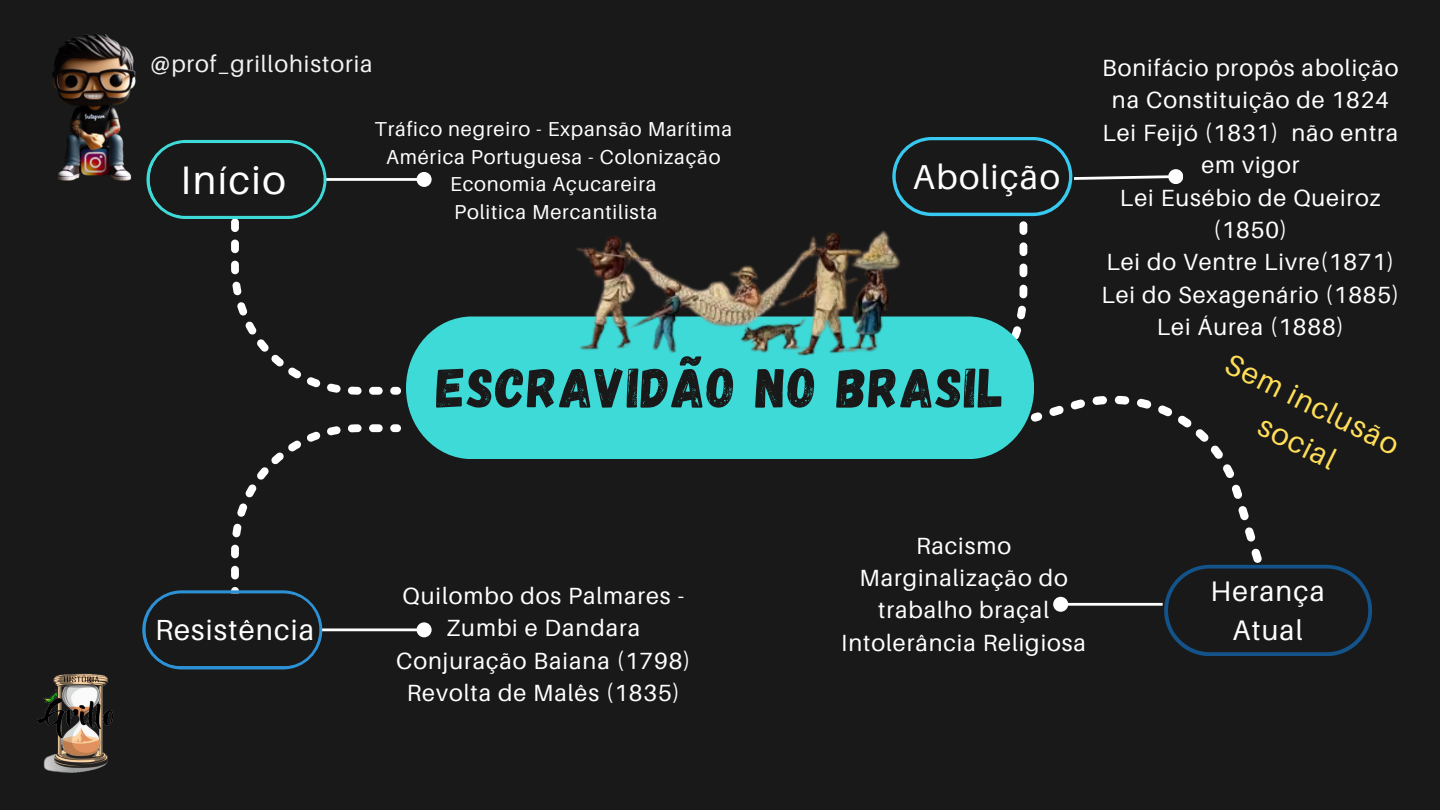
<style>
.page{position:relative;width:1440px;height:810px;background:#191919}
.page>*{position:absolute;margin:0;border:0;box-sizing:border-box;transform-origin:0 0}
.t1{font:55.8px "Gagalin";letter-spacing:.03em;color:#191919}
.t2{font:39.8px "Aileron";letter-spacing:.04em;color:#fff}
.t3{font:34.6px "Aileron";letter-spacing:.04em;color:#fff}
.t4{font:29.6px/41.3px "Aileron";color:#ffde59;text-align:center}
.t5{font:29.1px "Aileron";letter-spacing:.04em;color:#fff}
.t6{font:28.3px/39px "Aileron";letter-spacing:.04em;color:#fff;text-align:center}
.t7{font:23.4px/32.4px "Aileron";letter-spacing:.04em;color:#fff;text-align:center}
.t8{font:23.4px "Aileron";letter-spacing:.04em;color:#f2f2f2}
.t9{font:20.2px "Aileron";letter-spacing:.04em;color:#fff}
</style>
<div class="page">
<svg style="left:1053px;top:395px;width:232px;height:217px"></svg>
<div style="left:390px;top:387px;width:11px;height:8px;background:#fff;border-radius:4px"></div>
<div style="left:390px;top:424px;width:11px;height:8px;background:#fff;border-radius:4px"></div>
<div style="left:406px;top:316px;width:628px;height:143px;background:#3edad8;border-radius:69px"></div>
<svg style="left:417px;top:172px;width:15px;height:15px"></svg>
<svg style="left:147px;top:140px;width:236px;height:255px"></svg>
<div style="left:150px;top:143px;width:173px;height:73px;background:#191919;border-radius:35px"></div>
<svg style="left:142px;top:424px;width:241px;height:245px"></svg>
<div style="left:146px;top:594px;width:173px;height:72px;background:#191919;border-radius:35px"></div>
<svg style="left:417px;top:622px;width:15px;height:15px"></svg>
<svg style="left:1164px;top:565px;width:208px;height:91px"></svg>
<svg style="left:893px;top:137px;width:179px;height:286px"></svg>
<svg style="left:1168px;top:169px;width:15px;height:15px"></svg>
<img style="left:52px;top:34px;width:127px;height:155px">
<img style="left:37px;top:673px;width:77px;height:100px">
<img style="left:533px;top:170px;width:374px;height:209px">
<h5 class="t8" style="left:150px;top:50px;width:224px">@prof_grillohistoria</h5>
<p class="t2" style="left:181px;top:156px;width:107px">Início</p>
<h3 class="t9" style="left:375px;top:116px;width:359px">Tráfico negreiro - Expansão Marítima</h3>
<h2 class="t9" style="left:386px;top:144px;width:336px">América Portuguesa - Colonização</h2>
<p class="t9" style="left:450px;top:172px;width:208px">Economia Açucareira</p>
<p class="t9" style="left:454px;top:200px;width:205px">Politica Mercantilista</p>
<p class="t3" style="left:913px;top:156px;width:149px">Abolição</p>
<p class="t1" style="left:437px;top:352px;width:568px">ESCRAVIDÃO NO BRASIL</p>
<h5 class="t7" style="left:1101px;top:51px;width:299px">Bonifácio propôs abolição na Constituição de 1824<br>Lei Feijó (1831) não entra em vigor<br>Lei Eusébio de Queiroz (1850)<br>Lei do Ventre Livre(1871)<br>Lei do Sexagenário (1885)<br>Lei Áurea (1888)</h5>
<p class="t4" style="left:1236px;top:343px;width:191px;rotate:26deg">Sem inclusão social</p>
<p class="t5" style="left:155px;top:612px;width:161px">Resistência</p>
<h5 class="t7" style="left:396px;top:579px;width:296px">Quilombo dos Palmares -<br>Zumbi e Dandara<br>Conjuração Baiana (1798)<br>Revolta de Malês (1835)</h5>
<h4 class="t7" style="left:841px;top:529px;width:246px">Racismo<br>Marginalização do trabalho braçal<br>Intolerância Religiosa</h4>
<h1 class="t6" style="left:1211px;top:571px;width:116px">Herança<br>Atual</h1>
</div>
